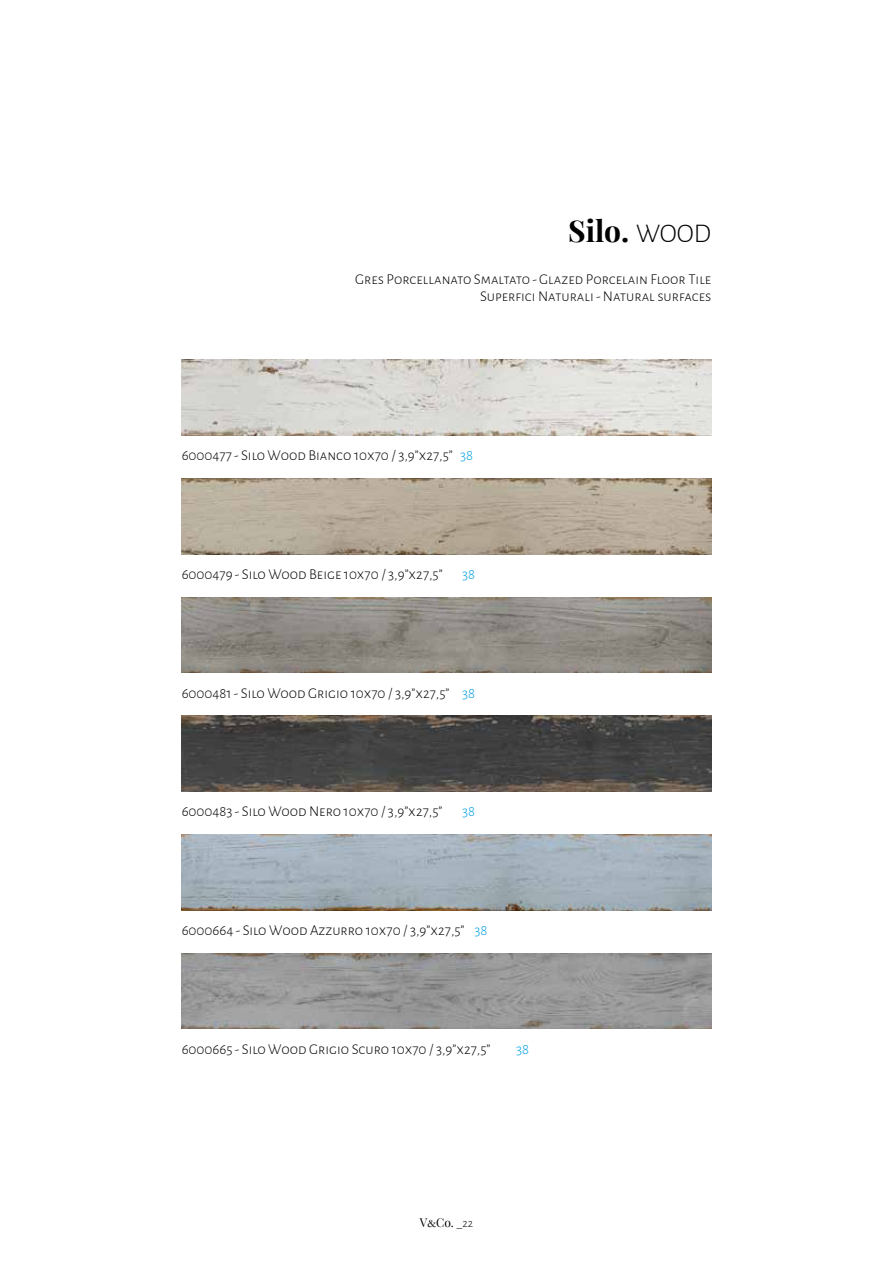
<style>
.page{position:relative;width:893px;height:1263px;background:#fff}
.page>*{position:absolute;margin:0;border:0;box-sizing:border-box;transform-origin:0 0}
.t1{font:700 30px "Playfair Display";color:#000}
.t2{font:300 15px/17.1px "Alegreya Sans SC";color:#000;text-align:right}
.t3{font:300 15px "Alegreya Sans SC";color:#009fe3}
.t4{font:12px "Playfair Display";color:#000}
.s1{font-family:"Alegreya Sans SC";font-weight:300;font-size:27px}
.s2{color:#009fe3}
.s3{font-family:"Garamond"}
.s4{font-family:"Alegreya Sans SC";font-weight:300}
</style>
<div class="page">
<img style="left:182px;top:360px;width:529px;height:75px">
<img style="left:182px;top:478px;width:529px;height:76px">
<img style="left:182px;top:597px;width:529px;height:76px">
<img style="left:182px;top:716px;width:529px;height:75px">
<img style="left:182px;top:834px;width:529px;height:76px">
<img style="left:182px;top:953px;width:529px;height:76px">
<h1 class="t1" style="left:568px;top:212px;width:145px">Silo. <span class="s1">WOOD</span></h1>
<p class="t2" style="left:355px;top:270px;width:358px">Gres Porcellanato Smaltato - Glazed Porcelain Floor Tile<br>Superfici Naturali - Natural surfaces</p>
<p class="t2" style="left:182px;top:446px;width:293px">6000477 - Silo Wood Bianco 10x70 / 3,9”x27,5” <span class="s2">38</span></p>
<p class="t2" style="left:182px;top:565px;width:262px">6000479 - Silo Wood Beige 10x70 / 3,9”x27,5”</p>
<p class="t3" style="left:462px;top:564px;width:15px">38</p>
<p class="t2" style="left:182px;top:684px;width:295px">6000481 - Silo Wood Grigio 10x70 / 3,9”x27,5” <span class="s2">38</span></p>
<p class="t2" style="left:182px;top:802px;width:262px">6000483 - Silo Wood Nero 10x70 / 3,9”x27,5”</p>
<p class="t3" style="left:462px;top:802px;width:15px">38</p>
<p class="t2" style="left:182px;top:921px;width:307px">6000664 - Silo Wood Azzurro 10x70 / 3,9”x27,5” <span class="s2">38</span></p>
<p class="t2" style="left:182px;top:1040px;width:310px">6000665 - Silo Wood Grigio Scuro 10x70 / 3,9”x27,5”</p>
<p class="t3" style="left:516px;top:1039px;width:15px">38</p>
<p class="t4" style="left:420px;top:1214px;width:55px">V<span class="s3">&amp;</span>Co. <span class="s4">_22</span></p>
</div>
